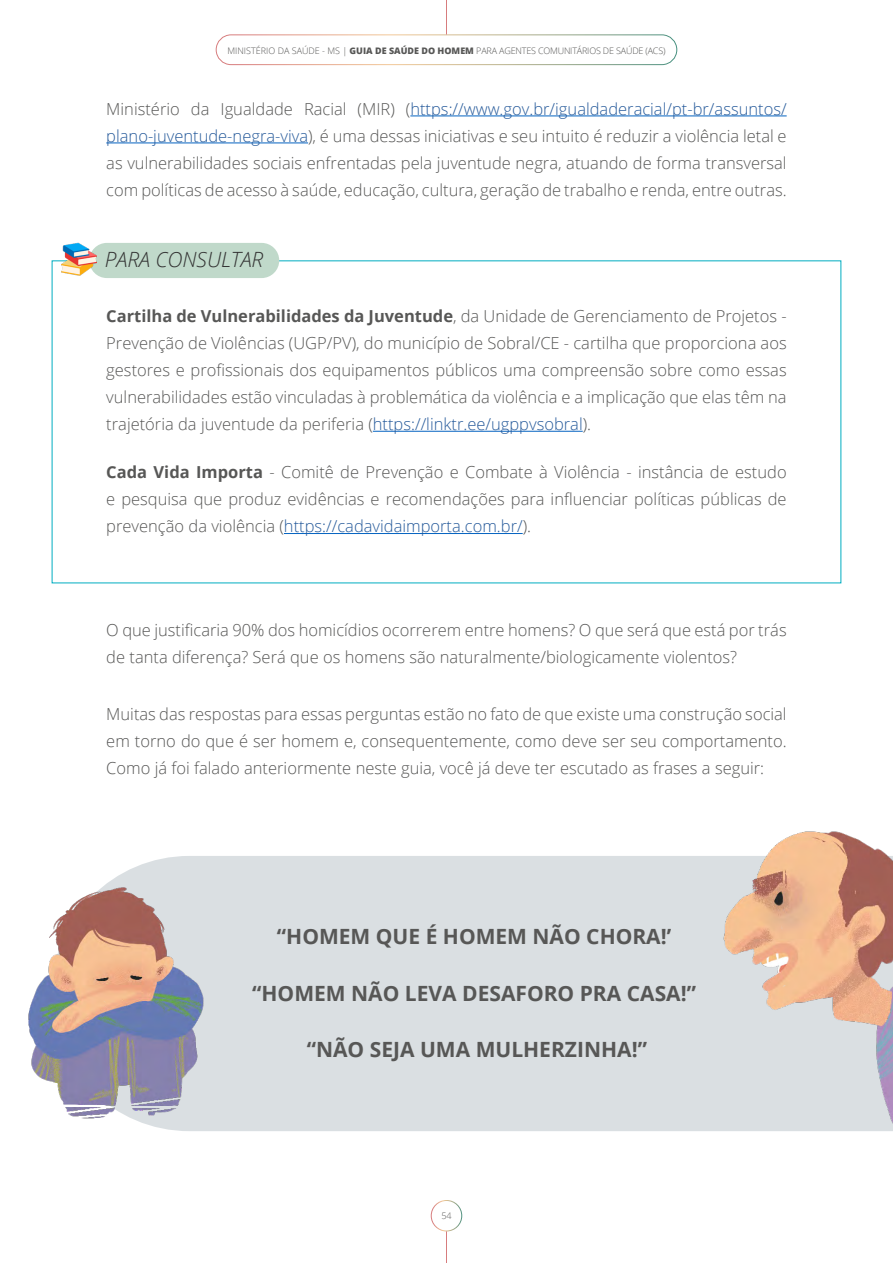
<style>
.page{position:relative;width:893px;height:1263px;background:#fff}
.page>*{position:absolute;margin:0;border:0;box-sizing:border-box;transform-origin:0 0}
.t1{font:700 21px "Open Sans";color:#575756}
.t2{font:italic 300 21px "Open Sans";color:#333}
.t3{font:300 16.5px/27px "Open Sans";color:#575756;text-align:justify}
.t4{font:300 9px "Open Sans";letter-spacing:-.02em;color:#575756}
.s1{font-weight:800}
.s2{color:#275b9b}
.s3{font-weight:700}
</style>
<div class="page">
<div style="left:431px;top:1200px;width:31px;height:31px;border:1px solid #fff;border-radius:50%"></div>
<div style="left:216px;top:34px;width:461px;height:31px;border:1px solid #fff;border-radius:15px"></div>
<div style="left:213px;top:856px;width:501px;height:275px;background:#dadfe2"></div>
<div style="left:89px;top:243px;width:190px;height:35px;background:#c0d9ca;border-radius:18px"></div>
<img style="left:62px;top:242px;width:35px;height:33px">
<hr style="left:410px;top:116px;width:377px;height:1px;background:#0563c1">
<hr style="left:106px;top:143px;width:202px;height:1px;background:#0563c1">
<hr style="left:373px;top:431px;width:210px;height:1px;background:#0563c1">
<hr style="left:284px;top:533px;width:239px;height:1px;background:#0563c1">
<img style="left:28px;top:856px;width:185px;height:275px">
<img style="left:714px;top:831px;width:179px;height:300px">
<p class="t4" style="left:227px;top:44px;width:440px">MINISTÉRIO DA SAÚDE - MS | <span class="s1">GUIA DE SAÚDE DO HOMEM</span> PARA AGENTES COMUNITÁRIOS DE SAÚDE (ACS)</p>
<p class="t3" style="left:106px;top:95px;width:682px">Ministério da Igualdade Racial (MIR) (<span class="s2">https://www.gov.br/igualdaderacial/pt-br/assuntos/ plano-juventude-negra-viva</span>), é uma dessas iniciativas e seu intuito é reduzir a violência letal e as vulnerabilidades sociais enfrentadas pela juventude negra, atuando de forma transversal com políticas de acesso à saúde, educação, cultura, geração de trabalho e renda, entre outras.</p>
<p class="t2" style="left:105px;top:245px;width:160px">PARA CONSULTAR</p>
<p class="t3" style="left:106px;top:302px;width:682px"><span class="s3">Cartilha de Vulnerabilidades da Juventude</span>, da Unidade de Gerenciamento de Projetos - Prevenção de Violências (UGP/PV), do município de Sobral/CE - cartilha que proporciona aos gestores e profissionais dos equipamentos públicos uma compreensão sobre como essas vulnerabilidades estão vinculadas à problemática da violência e a implicação que elas têm na trajetória da juventude da periferia (<span class="s2">https://linktr.ee/ugppvsobral</span>).</p>
<p class="t3" style="left:106px;top:458px;width:682px"><span class="s3">Cada Vida Importa</span> - Comitê de Prevenção e Combate à Violência - instância de estudo e pesquisa que produz evidências e recomendações para influenciar políticas públicas de prevenção da violência (<span class="s2">https://cadavidaimporta.com.br/</span>).</p>
<p class="t3" style="left:106px;top:616px;width:682px">O que justificaria 90% dos homicídios ocorrerem entre homens? O que será que está por trás de tanta diferença? Será que os homens são naturalmente/biologicamente violentos?</p>
<p class="t3" style="left:106px;top:700px;width:682px">Muitas das respostas para essas perguntas estão no fato de que existe uma construção social em torno do que é ser homem e, consequentemente, como deve ser seu comportamento.<br>Como já foi falado anteriormente neste guia, você já deve ter escutado as frases a seguir:</p>
<p class="t1" style="left:277px;top:921px;width:396px">“HOMEM QUE É HOMEM NÃO CHORA!’</p>
<p class="t1" style="left:252px;top:978px;width:445px">“HOMEM NÃO LEVA DESAFORO PRA CASA!”</p>
<p class="t1" style="left:307px;top:1035px;width:342px">“NÃO SEJA UMA MULHERZINHA!”</p>
<p class="t4" style="left:441px;top:1209px;width:12px">54</p>
</div>
